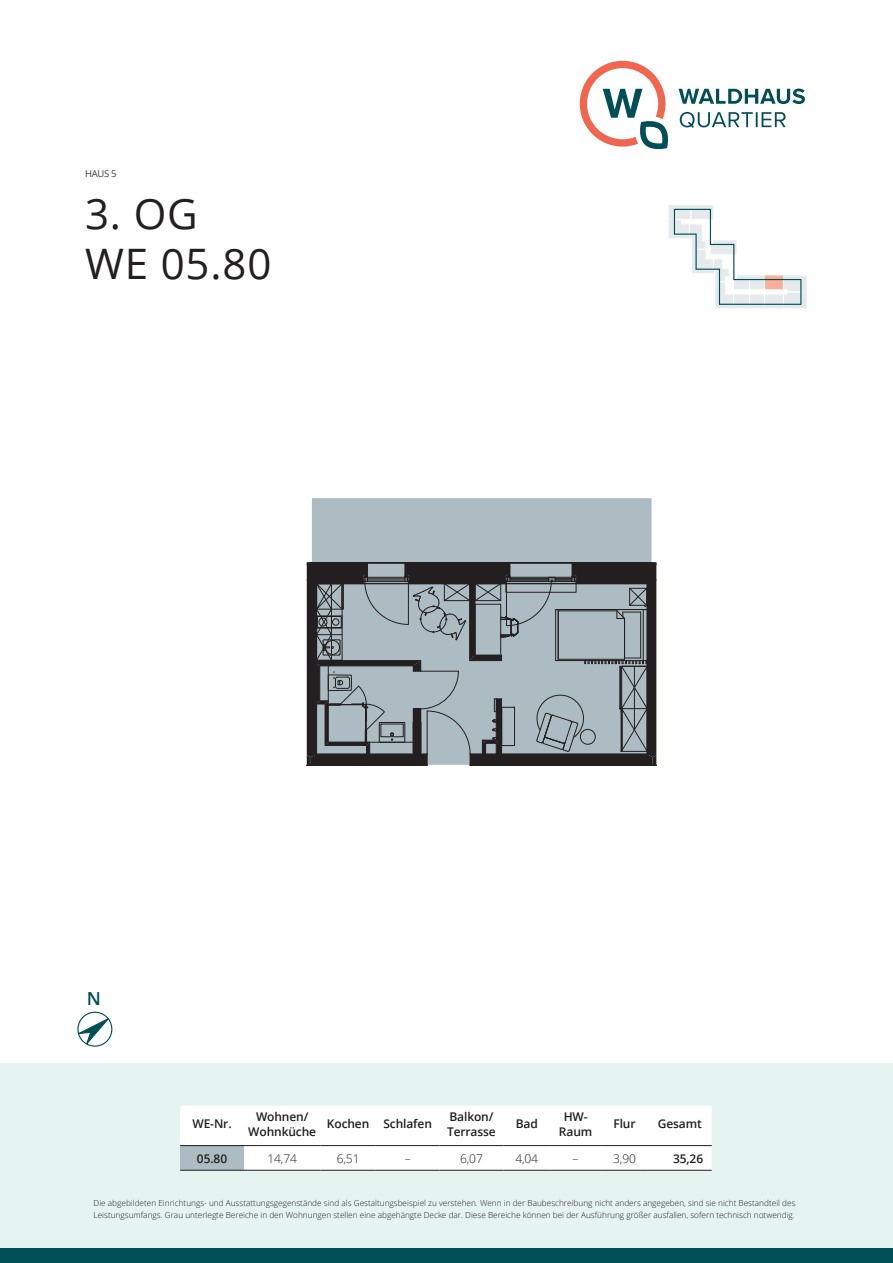
<style>
.page{position:relative;width:893px;height:1263px;background:#fff}
.page>*{position:absolute;margin:0;border:0;box-sizing:border-box;transform-origin:0 0}
.t1{font:42px/50.4px "Open Sans";letter-spacing:.02em;color:#231f20}
.t2{font:600 18px "Open Sans";color:#004e56}
.t3{font:600 12px/15px "Open Sans";letter-spacing:-.01em;color:#231f20;text-align:center}
.t4{font:300 12px "Open Sans";letter-spacing:-.01em;color:#231f20}
.t5{font:9.45px "Open Sans";color:#3e3e3f}
.t6{font:300 8.25px/12px "Open Sans";color:#231f20}
</style>
<div class="page">
<div style="left:0;top:1063px;width:893px;height:200px;background:#e6f4f1"></div>
<div style="left:0;top:1248px;width:893px;height:15px;background:#004e56"></div>
<svg style="left:680px;top:112px;width:106px;height:16px"></svg>
<svg style="left:679px;top:89px;width:126px;height:15px"></svg>
<svg style="left:580px;top:61px;width:88px;height:89px"></svg>
<svg style="left:77px;top:1011px;width:36px;height:36px"></svg>
<div style="left:180px;top:1106px;width:532px;height:64px;background:#fff"></div>
<div style="left:180px;top:1145px;width:64px;height:25px;background:#acbcc2"></div>
<hr style="left:180px;top:1145px;width:64px;height:1px;background:#231f20">
<hr style="left:180px;top:1170px;width:64px;height:1px;background:#231f20">
<hr style="left:244px;top:1145px;width:76px;height:1px;background:#231f20">
<hr style="left:320px;top:1145px;width:56px;height:1px;background:#231f20">
<hr style="left:376px;top:1145px;width:64px;height:1px;background:#231f20">
<hr style="left:440px;top:1145px;width:63px;height:1px;background:#231f20">
<hr style="left:503px;top:1145px;width:47px;height:1px;background:#231f20">
<hr style="left:550px;top:1145px;width:51px;height:1px;background:#231f20">
<hr style="left:601px;top:1145px;width:47px;height:1px;background:#231f20">
<hr style="left:648px;top:1145px;width:64px;height:1px;background:#231f20">
<hr style="left:244px;top:1170px;width:76px;height:1px;background:#231f20">
<hr style="left:320px;top:1170px;width:56px;height:1px;background:#231f20">
<hr style="left:376px;top:1170px;width:64px;height:1px;background:#231f20">
<hr style="left:440px;top:1170px;width:63px;height:1px;background:#231f20">
<hr style="left:503px;top:1170px;width:47px;height:1px;background:#231f20">
<hr style="left:550px;top:1170px;width:51px;height:1px;background:#231f20">
<hr style="left:601px;top:1170px;width:47px;height:1px;background:#231f20">
<hr style="left:648px;top:1170px;width:64px;height:1px;background:#231f20">
<svg style="left:669px;top:205px;width:138px;height:103px"></svg>
<svg style="left:307px;top:498px;width:349px;height:268px;background:#8d999e"></svg>
<hr style="left:408px;top:581px;width:1px;height:43px;background:#231f20">
<p class="t5" style="left:85px;top:167px;width:33px">HAUS 5</p>
<h1 class="t1" style="left:85px;top:187px;width:188px">3. OG<br>WE 05.80</h1>
<h2 class="t2" style="left:87px;top:986px;width:16px">N</h2>
<h3 class="t3" style="left:192px;top:1116px;width:41px">WE-Nr.</h3>
<h3 class="t3" style="left:248px;top:1108px;width:69px">Wohnen/<br>Wohnküche</h3>
<h3 class="t3" style="left:327px;top:1116px;width:107px">Kochen Schlafen</h3>
<h3 class="t3" style="left:447px;top:1108px;width:50px;text-align:left">Balkon/<br>Terrasse</h3>
<h3 class="t3" style="left:516px;top:1116px;width:24px">Bad</h3>
<h3 class="t3" style="left:559px;top:1108px;width:35px">HW-<br>Raum</h3>
<h3 class="t3" style="left:613px;top:1116px;width:24px">Flur</h3>
<h3 class="t3" style="left:658px;top:1116px;width:46px">Gesamt</h3>
<h3 class="t3" style="left:197px;top:1150px;width:32px">05.80</h3>
<h3 class="t4" style="left:267px;top:1150px;width:31px">14,74</h3>
<h3 class="t4" style="left:337px;top:1150px;width:24px">6,51</h3>
<h3 class="t4" style="left:405px;top:1150px;width:7px">–</h3>
<h3 class="t4" style="left:460px;top:1150px;width:24px">6,07</h3>
<h3 class="t4" style="left:515px;top:1150px;width:24px">4,04</h3>
<h3 class="t4" style="left:573px;top:1150px;width:7px">–</h3>
<h3 class="t4" style="left:613px;top:1150px;width:24px">3,90</h3>
<h3 class="t3" style="left:673px;top:1150px;width:32px">35,26</h3>
<p class="t6" style="left:94px;top:1196px;width:703px">Die abgebildeten Einrichtungs- und Ausstattungsgegenstände sind als Gestaltungsbeispiel zu verstehen. Wenn in der Baubeschreibung nicht anders angegeben, sind sie nicht Bestandteil des<br>Leistungsumfangs. Grau unterlegte Bereiche in den Wohnungen stellen eine abgehängte Decke dar. Diese Bereiche können bei der Ausführung größer ausfallen, sofern technisch notwendig.</p>
</div>
